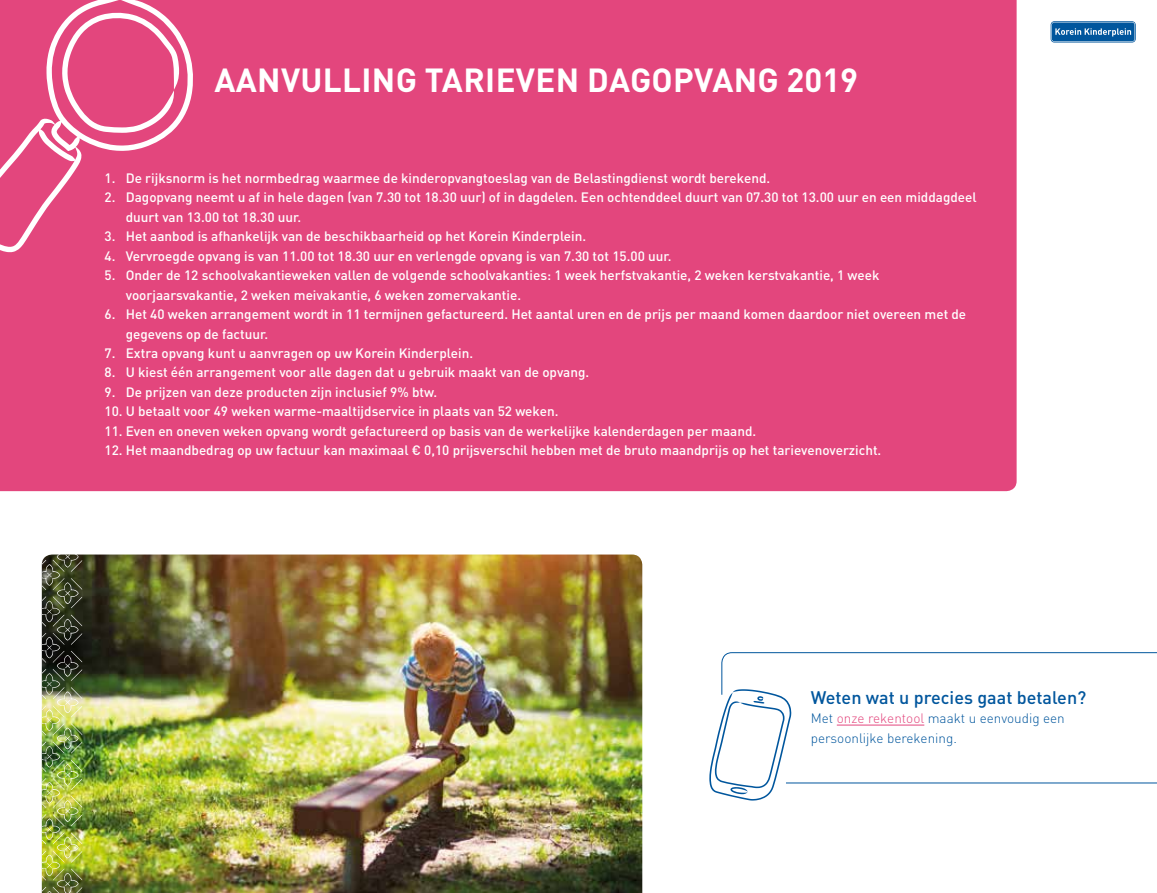
<style>
.page{position:relative;width:1157px;height:893px;background:#fff}
.page>*{position:absolute;margin:0;border:0;box-sizing:border-box;transform-origin:0 0}
.t1{font:700 33px "DIN Pro";letter-spacing:.01em;color:#fff}
.t2{font:500 18px "DIN Pro";color:#00569d}
.t3{font:500 13.5px/19.5px "DIN Pro";color:#fff}
.t4{font:300 13.5px/19.5px "DIN Pro";color:#00569d}
.s1{color:#e3467d}
</style>
<div class="page">
<svg style="left:1050px;top:21px;width:85px;height:22px"></svg>
<div style="left:1051px;top:22px;width:84px;height:20px;background:#3f7fb5;border-radius:3px"></div>
<div style="left:1051px;top:22px;width:83px;height:19px;background:#00569d;border-radius:2px"></div>
<svg style="left:1055px;top:28px;width:76px;height:9px"></svg>
<div style="left:0;top:0;width:1016px;height:491px;background:#e3467d"></div>
<svg style="left:0;top:0;width:194px;height:252px;background:#e65c8c"></svg>
<img style="left:42px;top:554px;width:600px;height:339px">
<img style="left:43px;top:554px;width:39px;height:339px">
<svg style="left:721px;top:652px;width:436px;height:132px"></svg>
<hr style="left:836px;top:725px;width:88px;height:1px;background:#e3467d">
<svg style="left:709px;top:689px;width:82px;height:112px"></svg>
<h1 class="t1" style="left:214px;top:58px;width:645px">AANVULLING TARIEVEN DAGOPVANG 2019</h1>
<p class="t3" style="left:104px;top:167px;width:667px">1. De rijksnorm is het normbedrag waarmee de kinderopvangtoeslag van de Belastingdienst wordt berekend.</p>
<p class="t3" style="left:126px;top:187px;width:852px;text-indent:-21px">2. Dagopvang neemt u af in hele dagen (van 7.30 tot 18.30 uur) of in dagdelen. Een ochtenddeel duurt van 07.30 tot 13.00 uur en een middagdeel duurt van 13.00 tot 18.30 uur.</p>
<p class="t3" style="left:104px;top:226px;width:483px">3. Het aanbod is afhankelijk van de beschikbaarheid op het Korein Kinderplein.</p>
<p class="t3" style="left:104px;top:245px;width:568px">4. Vervroegde opvang is van 11.00 tot 18.30 uur en verlengde opvang is van 7.30 tot 15.00 uur.</p>
<p class="t3" style="left:126px;top:265px;width:755px;text-indent:-21px">5. Onder de 12 schoolvakantieweken vallen de volgende schoolvakanties: 1 week herfstvakantie, 2 weken kerstvakantie, 1 week voorjaarsvakantie, 2 weken meivakantie, 6 weken zomervakantie.</p>
<p class="t3" style="left:126px;top:304px;width:842px;text-indent:-21px">6. Het 40 weken arrangement wordt in 11 termijnen gefactureerd. Het aantal uren en de prijs per maand komen daardoor niet overeen met de gegevens op de factuur.</p>
<p class="t3" style="left:104px;top:343px;width:370px">7. Extra opvang kunt u aanvragen op uw Korein Kinderplein.</p>
<p class="t3" style="left:104px;top:362px;width:486px">8. U kiest één arrangement voor alle dagen dat u gebruik maakt van de opvang.</p>
<p class="t3" style="left:104px;top:382px;width:334px">9. De prijzen van deze producten zijn inclusief 9% btw.</p>
<p class="t3" style="left:104px;top:401px;width:455px">10. U betaalt voor 49 weken warme-maaltijdservice in plaats van 52 weken.</p>
<p class="t3" style="left:104px;top:421px;width:653px">11. Even en oneven weken opvang wordt gefactureerd op basis van de werkelijke kalenderdagen per maand.</p>
<p class="t3" style="left:104px;top:440px;width:778px">12. Het maandbedrag op uw factuur kan maximaal € 0,10 prijsverschil hebben met de bruto maandprijs op het tarievenoverzicht.</p>
<h2 class="t2" style="left:811px;top:685px;width:277px">Weten wat u precies gaat betalen?</h2>
<p class="t4" style="left:811px;top:708px;width:255px">Met <span class="s1">onze rekentool</span> maakt u eenvoudig een persoonlijke berekening.</p>
</div>
